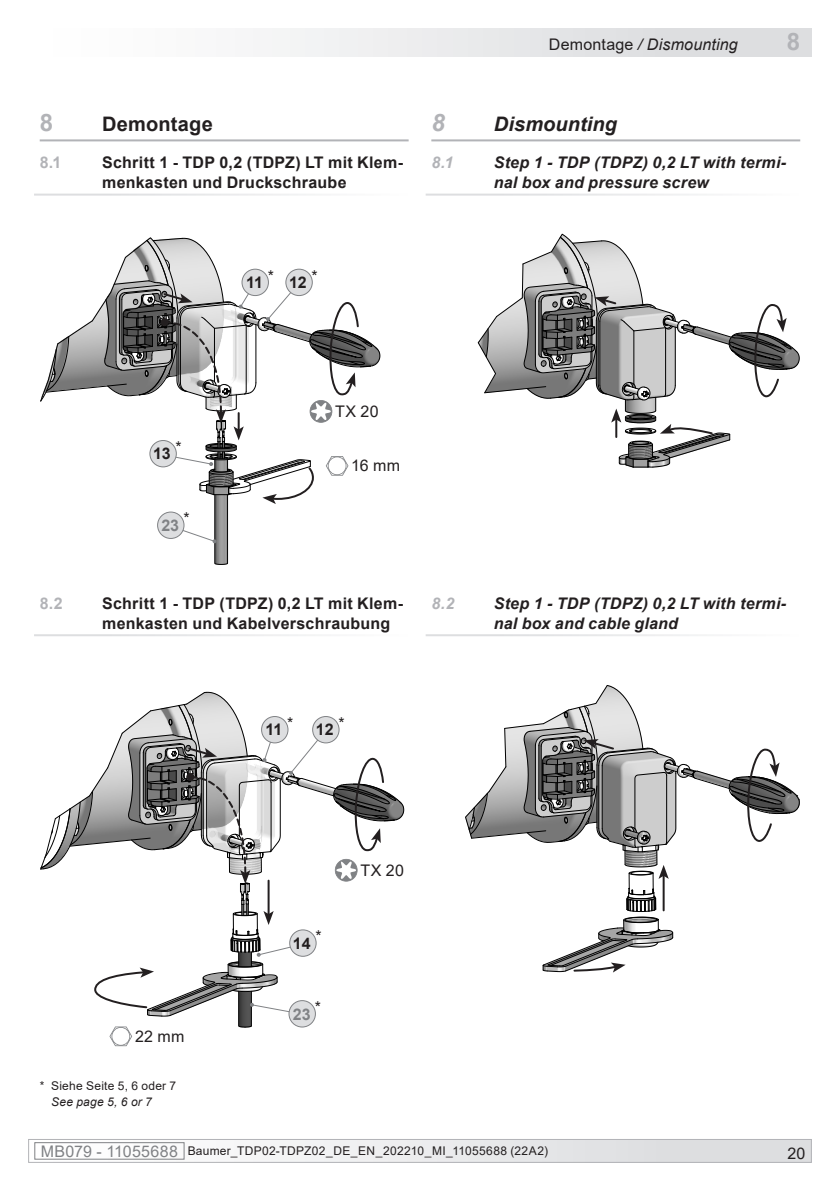
<style>
.page{position:relative;width:840px;height:1191px;background:#fff}
.page>*{position:absolute;margin:0;border:0;box-sizing:border-box;transform-origin:0 0}
.MB-Leiste_oben_recht{font:700 24px "Arial";color:#b2b3b7}
.Kapitel_1_DE{font:700 24px "Arial";color:#b2b3b7}
.Kapitel_1_EN{font:italic 700 24px "Arial";color:#b2b3b7}
.Kapitel_1_EN-2{font:italic 700 20px "Arial";letter-spacing:.005em;color:#231f20}
.Kapitel_1_DE-2{font:700 20px "Arial";letter-spacing:.01em;color:#231f20}
.Kapitel_1-1_DE{font:700 16px/20px "Arial";letter-spacing:.015em;color:#231f20}
.Kapitel_1-1_EN{font:italic 700 16px/20px "Arial";letter-spacing:.015em;color:#231f20}
.DE_links{font:16px "Arial";letter-spacing:.015em;color:#231f20}
.MB-Leiste_oben_recht-2{font:italic 16px "Arial";letter-spacing:.01em;color:#231f20}
.Bezugszahl_Inhalt{font:700 16px "Arial";color:#231f20}
.Kapitel_1-1_DE-2{font:700 16px "Arial";color:#b2b3b7}
.Kapitel_1-1_EN-2{font:italic 700 16px "Arial";color:#b2b3b7}
.Bezugszahl_Option{font:700 16px "Arial";color:#808285}
.t1{font:12px/16px "Arial";letter-spacing:.025em;color:#231f20}
.s1{font-style:normal}
.s2{font-style:italic}
.s3{font-size:16px;color:#808285}
</style>
<div class="page">
<div style="left:29px;top:1139px;width:781px;height:23px;background:linear-gradient(to right,#f9f9f9,#dbdcdf)"></div>
<div style="left:35px;top:1142px;width:149px;height:17px;border:1px solid #808285"></div>
<div style="left:28px;top:1139px;width:783px;height:23px;border:1px solid #b2b3b7"></div>
<div style="left:28px;top:28px;width:783px;height:29px;background:linear-gradient(to right,#fff,#d8d9dc)"></div>
<hr style="left:40px;top:139px;width:368px;height:2px;background:#b2b3b7">
<hr style="left:431px;top:139px;width:368px;height:2px;background:#b2b3b7">
<svg style="left:477px;top:234px;width:322px;height:234px"></svg>
<svg style="left:465px;top:685px;width:334px;height:287px"></svg>
<svg style="left:40px;top:237px;width:340px;height:327px"></svg>
<svg style="left:40px;top:692px;width:364px;height:354px"></svg>
<p class="Kapitel_1_DE" style="left:40px;top:106px;width:15px">8</p>
<p class="Kapitel_1_DE-2" style="left:102px;top:110px;width:112px">Demontage</p>
<p class="Kapitel_1-1_DE-2" style="left:40px;top:151px;width:23px">8.1</p>
<p class="Kapitel_1-1_DE" style="left:102px;top:152px;width:302px">Schritt 1 - TDP 0,2 (TDPZ) LT mit Klem&shy;menkasten und Druckschraube</p>
<p class="MB-Leiste_oben_recht-2" style="left:548px;top:34px;width:190px"><span class="s1">Demontage</span> / Dismounting</p>
<p class="MB-Leiste_oben_recht" style="left:786px;top:24px;width:15px">8</p>
<p class="Kapitel_1_EN" style="left:431px;top:106px;width:15px">8</p>
<p class="Kapitel_1_EN-2" style="left:493px;top:110px;width:125px">Dismounting</p>
<p class="Kapitel_1-1_EN-2" style="left:431px;top:152px;width:24px">8.1</p>
<p class="Kapitel_1-1_EN" style="left:493px;top:153px;width:294px">Step 1 - TDP (TDPZ) 0,2 LT with termi&shy;nal box and pressure screw</p>
<p class="DE_links" style="left:267px;top:265px;width:8px">*</p>
<p class="DE_links" style="left:311px;top:265px;width:8px">*</p>
<p class="Bezugszahl_Inhalt" style="left:246px;top:271px;width:18px">11</p>
<p class="Bezugszahl_Inhalt" style="left:289px;top:271px;width:19px">12</p>
<p class="DE_links" style="left:175px;top:436px;width:8px">*</p>
<p class="Bezugszahl_Inhalt" style="left:153px;top:442px;width:19px">13</p>
<p class="DE_links" style="left:183px;top:508px;width:8px">*</p>
<p class="Bezugszahl_Option" style="left:161px;top:514px;width:19px">23</p>
<p class="DE_links" style="left:335px;top:400px;width:45px">TX 20</p>
<p class="DE_links" style="left:351px;top:454px;width:50px">16 mm</p>
<p class="Kapitel_1-1_DE-2" style="left:40px;top:591px;width:25px">8.2</p>
<p class="Kapitel_1-1_DE" style="left:102px;top:593px;width:302px">Schritt 1 - TDP (TDPZ) 0,2 LT mit Klem&shy;menkasten und Kabelverschraubung</p>
<p class="Kapitel_1-1_EN-2" style="left:431px;top:592px;width:25px">8.2</p>
<p class="Kapitel_1-1_EN" style="left:493px;top:593px;width:294px">Step 1 - TDP (TDPZ) 0,2 LT with termi&shy;nal box and cable gland</p>
<p class="DE_links" style="left:135px;top:1025px;width:51px">22 mm</p>
<p class="t1" style="left:51px;top:1077px;width:127px;text-indent:-11px">* Siehe Seite 5, 6 oder 7<br><span class="s2">See page 5, 6 or 7</span></p>
<p class="DE_links" style="left:287px;top:712px;width:8px">*</p>
<p class="DE_links" style="left:338px;top:712px;width:8px">*</p>
<p class="Bezugszahl_Inhalt" style="left:265px;top:718px;width:18px">11</p>
<p class="Bezugszahl_Inhalt" style="left:315px;top:718px;width:19px">12</p>
<p class="DE_links" style="left:315px;top:925px;width:8px">*</p>
<p class="Bezugszahl_Inhalt" style="left:292px;top:932px;width:19px">14</p>
<p class="DE_links" style="left:314px;top:996px;width:8px">*</p>
<p class="Bezugszahl_Option" style="left:293px;top:1002px;width:19px">23</p>
<p class="DE_links" style="left:360px;top:859px;width:45px">TX 20</p>
<p class="t1" style="left:41px;top:1143px;width:508px"><span class="s3">MB079 - 11055688</span> Baumer_TDP02-TDPZ02_DE_EN_202210_MI_11055688 (22A2)</p>
<p class="DE_links" style="left:787px;top:1142px;width:19px">20</p>
</div>
